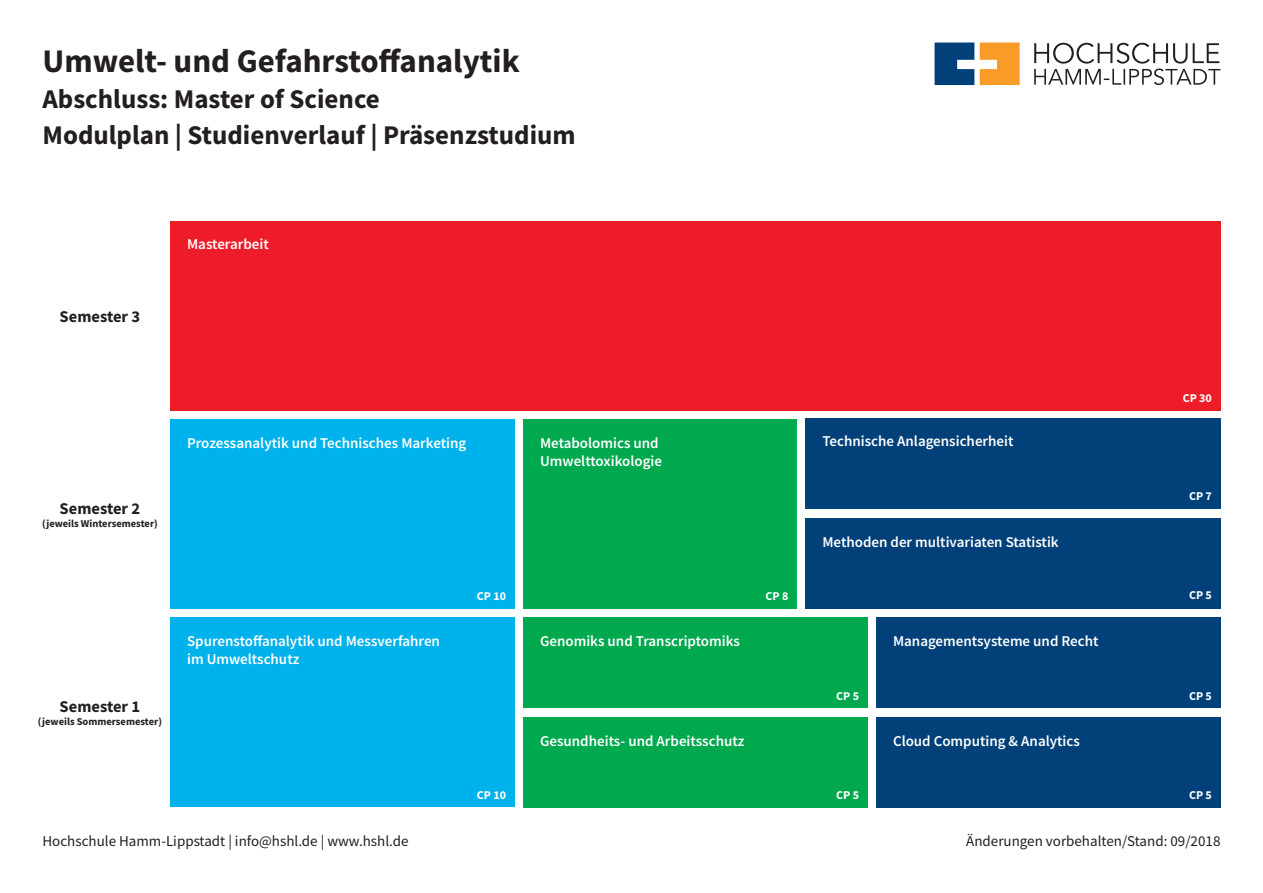
<style>
.page{position:relative;width:1263px;height:893px;background:#fff}
.page>*{position:absolute;margin:0;border:0;box-sizing:border-box;transform-origin:0 0}
.t1{font:700 33px "Source Sans Pro";color:#231f20}
.t2{font:700 27px/36px "Source Sans Pro";color:#231f20}
.t3{font:700 16.5px "Source Sans Pro";color:#231f20}
.t4{font:600 15px/18px "Source Sans Pro";color:#fff}
.t5{font:15px "Source Sans Pro";color:#231f20}
.t6{font:700 12px "Source Sans Pro";color:#fff}
.t7{font:700 10.5px "Source Sans Pro";color:#231f20}
</style>
<div class="page">
<svg style="left:974px;top:43px;width:6px;height:42px"></svg>
<svg style="left:934px;top:43px;width:40px;height:42px;background:#1c5486"></svg>
<svg style="left:980px;top:43px;width:39px;height:42px;background:#f8a53b"></svg>
<svg style="left:1034px;top:43px;width:186px;height:42px"></svg>
<div style="left:170px;top:617px;width:344px;height:190px;background:#00b2eb"></div>
<div style="left:523px;top:617px;width:344px;height:91px;background:#00a84e"></div>
<div style="left:876px;top:617px;width:344px;height:91px;background:#014078"></div>
<div style="left:805px;top:418px;width:415px;height:91px;background:#014078"></div>
<div style="left:523px;top:718px;width:344px;height:90px;background:#00a84e"></div>
<div style="left:876px;top:718px;width:344px;height:90px;background:#014078"></div>
<div style="left:805px;top:518px;width:415px;height:91px;background:#014078"></div>
<div style="left:523px;top:419px;width:274px;height:190px;background:#00a84e"></div>
<div style="left:170px;top:419px;width:344px;height:190px;background:#00b2eb"></div>
<div style="left:170px;top:221px;width:1050px;height:190px;background:#ee1c28"></div>
<h1 class="t1" style="left:43px;top:39px;width:479px">Umwelt- und Gefahrstoffanalytik</h1>
<h2 class="t2" style="left:43px;top:81px;width:535px">Abschluss: Master of Science<br>Modulplan | Studienverlauf | Präsenzstudium</h2>
<p class="t3" style="left:60px;top:305px;width:82px">Semester 3</p>
<p class="t4" style="left:187px;top:235px;width:83px">Masterarbeit</p>
<p class="t3" style="left:60px;top:497px;width:82px">Semester 2</p>
<p class="t7" style="left:42px;top:516px;width:117px">(jeweils Wintersemester)</p>
<p class="t3" style="left:60px;top:695px;width:82px">Semester 1</p>
<p class="t7" style="left:38px;top:714px;width:126px">(jeweils Sommersemester)</p>
<p class="t4" style="left:187px;top:433px;width:281px">Prozessanalytik und Technisches Marketing</p>
<p class="t4" style="left:187px;top:632px;width:254px">Spurenstoffanalytik und Messverfahren im Umweltschutz</p>
<p class="t6" style="left:477px;top:588px;width:31px">CP 10</p>
<p class="t6" style="left:477px;top:786px;width:31px">CP 10</p>
<p class="t4" style="left:540px;top:433px;width:123px">Metabolomics und<br>Umwelttoxikologie</p>
<p class="t6" style="left:765px;top:588px;width:24px">CP 8</p>
<p class="t4" style="left:822px;top:432px;width:193px">Technische Anlagensicherheit</p>
<p class="t4" style="left:822px;top:532px;width:238px">Methoden der multivariaten Statistik</p>
<p class="t4" style="left:540px;top:632px;width:201px">Genomiks und Transcriptomiks</p>
<p class="t4" style="left:893px;top:632px;width:207px">Managementsysteme und Recht</p>
<p class="t6" style="left:1183px;top:390px;width:31px">CP 30</p>
<p class="t6" style="left:1189px;top:488px;width:24px">CP 7</p>
<p class="t6" style="left:1189px;top:587px;width:24px">CP 5</p>
<p class="t6" style="left:836px;top:687px;width:24px">CP 5</p>
<p class="t6" style="left:1189px;top:687px;width:24px">CP 5</p>
<p class="t4" style="left:540px;top:732px;width:206px">Gesundheits- und Arbeitsschutz</p>
<p class="t4" style="left:893px;top:732px;width:188px">Cloud Computing &amp; Analytics</p>
<p class="t6" style="left:836px;top:786px;width:24px">CP 5</p>
<p class="t6" style="left:1189px;top:786px;width:24px">CP 5</p>
<p class="t5" style="left:43px;top:831px;width:367px">Hochschule Hamm-Lippstadt | info@hshl.de | www.hshl.de</p>
<p class="t5" style="left:966px;top:831px;width:256px">Änderungen vorbehalten/Stand: 09/2018</p>
</div>
